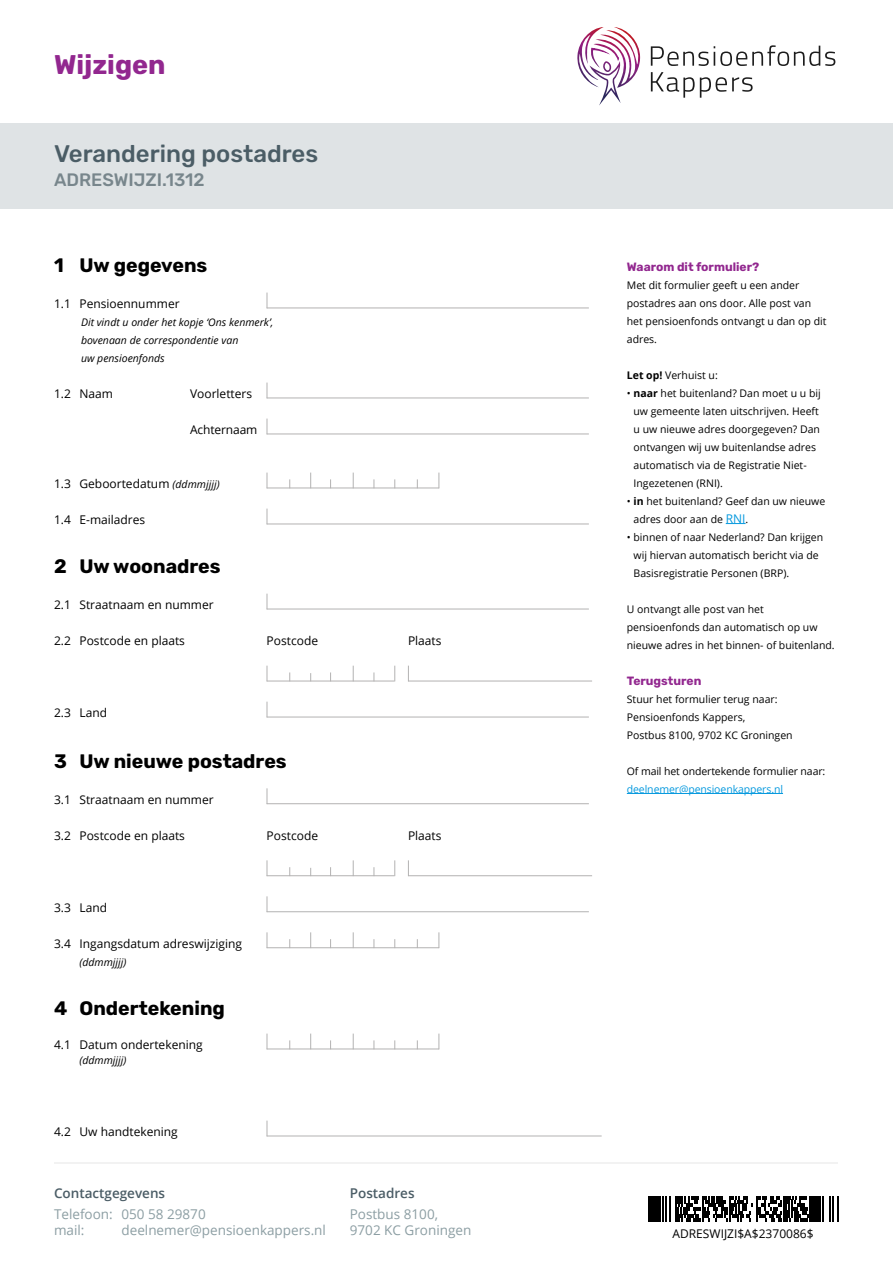
<style>
.page{position:relative;width:893px;height:1263px;background:#fff}
.page>*{position:absolute;margin:0;border:0;box-sizing:border-box;transform-origin:0 0}
.t1{font:700 27px "Rubik";color:#92278f}
.t2{font:500 24px "Rubik";color:#4b5d66}
.t3{font:700 19.5px "Rubik";color:#000}
.t4{font:500 18px "Rubik";color:#78868c}
.t5{font:13.5px/16.2px "Open Sans";color:#8c9ea3}
.t6{font:600 13.5px "Open Sans";color:#4b5d66}
.t7{font:12px "Open Sans";color:#000}
.t8{font:700 12px "Rubik";color:#92278f}
.t9{font:10.5px/18px "Open Sans";color:#000}
.t10{font:italic 10.5px/18px "Open Sans";color:#000}
.t11{font:10.5px "Open Sans";letter-spacing:-.01em;color:#0699de}
.s1{font-style:italic;font-size:10.5px}
.s2{font-weight:700}
.s3{font-size:12px;color:#0699de}
</style>
<div class="page">
<hr style="left:54px;top:1162px;width:784px;height:2px;background:#f2f2f2">
<div style="left:0;top:123px;width:893px;height:86px;background:#dfe3e5"></div>
<svg style="left:651px;top:72px;width:102px;height:26px"></svg>
<svg style="left:651px;top:45px;width:184px;height:21px"></svg>
<svg style="left:577px;top:27px;width:63px;height:79px"></svg>
<svg style="left:726px;top:523px;width:20px;height:1px"></svg>
<hr style="left:627px;top:793px;width:156px;height:1px;background:#0699de">
<hr style="left:267px;top:308px;width:322px;height:1px;background:#b3b2b2">
<svg style="left:267px;top:293px;width:1px;height:15px"></svg>
<hr style="left:267px;top:398px;width:322px;height:1px;background:#b3b2b2">
<svg style="left:267px;top:383px;width:1px;height:15px"></svg>
<hr style="left:267px;top:434px;width:322px;height:1px;background:#b3b2b2">
<svg style="left:267px;top:419px;width:1px;height:15px"></svg>
<hr style="left:267px;top:488px;width:172px;height:1px;background:#b3b2b2">
<svg style="left:267px;top:473px;width:1px;height:15px"></svg>
<svg style="left:439px;top:473px;width:1px;height:15px"></svg>
<svg style="left:353px;top:473px;width:1px;height:15px"></svg>
<svg style="left:310px;top:473px;width:1px;height:15px"></svg>
<hr style="left:267px;top:524px;width:322px;height:1px;background:#b3b2b2">
<svg style="left:267px;top:509px;width:1px;height:15px"></svg>
<hr style="left:267px;top:609px;width:322px;height:1px;background:#b3b2b2">
<svg style="left:267px;top:594px;width:1px;height:15px"></svg>
<hr style="left:267px;top:681px;width:127px;height:1px;background:#b3b2b2">
<svg style="left:267px;top:666px;width:1px;height:15px"></svg>
<svg style="left:353px;top:666px;width:1px;height:15px"></svg>
<svg style="left:394px;top:666px;width:1px;height:15px"></svg>
<hr style="left:408px;top:681px;width:184px;height:1px;background:#b3b2b2">
<svg style="left:408px;top:666px;width:1px;height:15px"></svg>
<hr style="left:267px;top:717px;width:322px;height:1px;background:#b3b2b2">
<svg style="left:267px;top:702px;width:1px;height:15px"></svg>
<hr style="left:267px;top:803px;width:322px;height:1px;background:#b3b2b2">
<svg style="left:267px;top:788px;width:1px;height:15px"></svg>
<hr style="left:267px;top:875px;width:127px;height:1px;background:#b3b2b2">
<svg style="left:267px;top:860px;width:1px;height:15px"></svg>
<svg style="left:353px;top:860px;width:1px;height:15px"></svg>
<svg style="left:394px;top:860px;width:1px;height:16px"></svg>
<hr style="left:408px;top:875px;width:184px;height:1px;background:#b3b2b2">
<svg style="left:408px;top:860px;width:1px;height:15px"></svg>
<hr style="left:267px;top:911px;width:322px;height:1px;background:#b3b2b2">
<svg style="left:267px;top:896px;width:1px;height:15px"></svg>
<hr style="left:267px;top:947px;width:172px;height:1px;background:#b3b2b2">
<svg style="left:267px;top:932px;width:1px;height:15px"></svg>
<svg style="left:439px;top:932px;width:1px;height:16px"></svg>
<svg style="left:353px;top:932px;width:1px;height:15px"></svg>
<svg style="left:310px;top:932px;width:1px;height:15px"></svg>
<hr style="left:267px;top:1048px;width:172px;height:1px;background:#b3b2b2">
<svg style="left:267px;top:1033px;width:1px;height:16px"></svg>
<svg style="left:439px;top:1033px;width:1px;height:16px"></svg>
<svg style="left:353px;top:1033px;width:1px;height:15px"></svg>
<svg style="left:310px;top:1033px;width:1px;height:15px"></svg>
<hr style="left:267px;top:1135px;width:335px;height:1px;background:#b3b2b2">
<svg style="left:267px;top:1120px;width:1px;height:16px"></svg>
<svg style="left:648px;top:1196px;width:190px;height:26px"></svg>
<div style="left:648px;top:1196px;width:13px;height:11px;background:#000"></div>
<div style="left:810px;top:1196px;width:11px;height:11px;background:#000"></div>
<div style="left:648px;top:1207px;width:13px;height:14px;background:#000"></div>
<div style="left:810px;top:1207px;width:11px;height:14px;background:#000"></div>
<svg style="left:823px;top:1196px;width:15px;height:25px"></svg>
<svg style="left:662px;top:1196px;width:146px;height:25px"></svg>
<h1 class="t1" style="left:54px;top:49px;width:113px">Wijzigen</h1>
<h2 class="t2" style="left:54px;top:140px;width:266px">Verandering postadres</h2>
<h3 class="t4" style="left:54px;top:170px;width:152px">ADRESWIJZI.1312</h3>
<h3 class="t3" style="left:54px;top:254px;width:155px">1 Uw gegevens</h3>
<p class="t7" style="left:54px;top:296px;width:127px">1.1 Pensioennummer</p>
<p class="t10" style="left:81px;top:313px;width:194px">Dit vindt u onder het kopje ‘Ons kenmerk’, bovenaan de correspondentie van<br>uw pensioenfonds</p>
<p class="t7" style="left:54px;top:386px;width:61px">1.2 Naam</p>
<p class="t7" style="left:190px;top:386px;width:64px">Voorletters</p>
<p class="t7" style="left:190px;top:422px;width:69px">Achternaam</p>
<p class="t7" style="left:54px;top:476px;width:167px">1.3 Geboortedatum <span class="s1">(ddmmjjjj)</span></p>
<p class="t7" style="left:54px;top:512px;width:93px">1.4 E-mailadres</p>
<h3 class="t3" style="left:54px;top:555px;width:168px">2 Uw woonadres</h3>
<p class="t7" style="left:54px;top:597px;width:161px">2.1 Straatnaam en nummer</p>
<p class="t7" style="left:54px;top:633px;width:133px">2.2 Postcode en plaats</p>
<p class="t7" style="left:267px;top:633px;width:53px">Postcode</p>
<p class="t7" style="left:408px;top:633px;width:35px">Plaats</p>
<p class="t7" style="left:54px;top:705px;width:55px">2.3 Land</p>
<h3 class="t3" style="left:54px;top:750px;width:234px">3 Uw nieuwe postadres</h3>
<p class="t7" style="left:54px;top:791px;width:161px">3.1 Straatnaam en nummer</p>
<p class="t7" style="left:54px;top:827px;width:133px">3.2 Postcode en plaats</p>
<p class="t7" style="left:267px;top:827px;width:53px">Postcode</p>
<p class="t7" style="left:408px;top:827px;width:35px">Plaats</p>
<p class="t7" style="left:54px;top:899px;width:55px">3.3 Land</p>
<p class="t7" style="left:54px;top:935px;width:190px">3.4 Ingangsdatum adreswijziging</p>
<p class="t10" style="left:80px;top:953px;width:49px">(ddmmjjjj)</p>
<h3 class="t3" style="left:54px;top:997px;width:172px">4 Ondertekening</h3>
<p class="t7" style="left:54px;top:1037px;width:150px">4.1 Datum ondertekening</p>
<p class="t10" style="left:80px;top:1051px;width:49px">(ddmmjjjj)</p>
<p class="t7" style="left:54px;top:1124px;width:125px">4.2 Uw handtekening</p>
<p class="t6" style="left:54px;top:1184px;width:113px">Contactgegevens</p>
<p class="t5" style="left:54px;top:1205px;width:153px">Telefoon: 050 58 29870 mail:</p>
<p class="t5" style="left:122px;top:1222px;width:206px">deelnemer@pensioenkappers.nl</p>
<p class="t6" style="left:350px;top:1184px;width:66px">Postadres</p>
<p class="t5" style="left:350px;top:1205px;width:123px">Postbus 8100,<br>9702 KC Groningen</p>
<p class="t8" style="left:627px;top:259px;width:134px">Waarom dit formulier?</p>
<p class="t9" style="left:627px;top:276px;width:201px">Met dit formulier geeft u een ander postadres aan ons door. Alle post van het pensioenfonds ontvangt u dan op dit adres.</p>
<p class="t9" style="left:627px;top:366px;width:92px"><span class="s2">Let op!</span> Verhuist u:</p>
<p class="t9" style="left:633px;top:384px;width:189px;text-indent:-7px">• <span class="s2">naar</span> het buitenland? Dan moet u u bij uw gemeente laten uitschrijven. Heeft u uw nieuwe adres doorgegeven? Dan ontvangen wij uw buitenlandse adres automatisch via de Registratie Niet-Ingezetenen (RNI).</p>
<p class="t9" style="left:633px;top:491px;width:193px;text-indent:-7px">• <span class="s2">in</span> het buitenland? Geef dan uw nieuwe adres door aan de <span class="s3">RNI</span>.</p>
<p class="t9" style="left:633px;top:528px;width:191px;text-indent:-7px">• binnen of naar Nederland? Dan krijgen wij hiervan automatisch bericht via de<br>Basisregistratie Personen (BRP).</p>
<p class="t9" style="left:627px;top:600px;width:209px">U ontvangt alle post van het pensioenfonds dan automatisch op uw nieuwe adres in het binnen- of buitenland.</p>
<p class="t8" style="left:627px;top:673px;width:76px">Terugsturen</p>
<p class="t9" style="left:627px;top:690px;width:167px">Stuur het formulier terug naar:<br>Pensioenfonds Kappers,<br>Postbus 8100, 9702 KC Groningen</p>
<p class="t9" style="left:627px;top:762px;width:200px">Of mail het ondertekende formulier naar:</p>
<p class="t11" style="left:627px;top:782px;width:158px">deelnemer@pensioenkappers.nl</p>
<p class="t7" style="left:672px;top:1226px;width:143px">ADRESWIJZI$A$2370086$</p>
</div>
